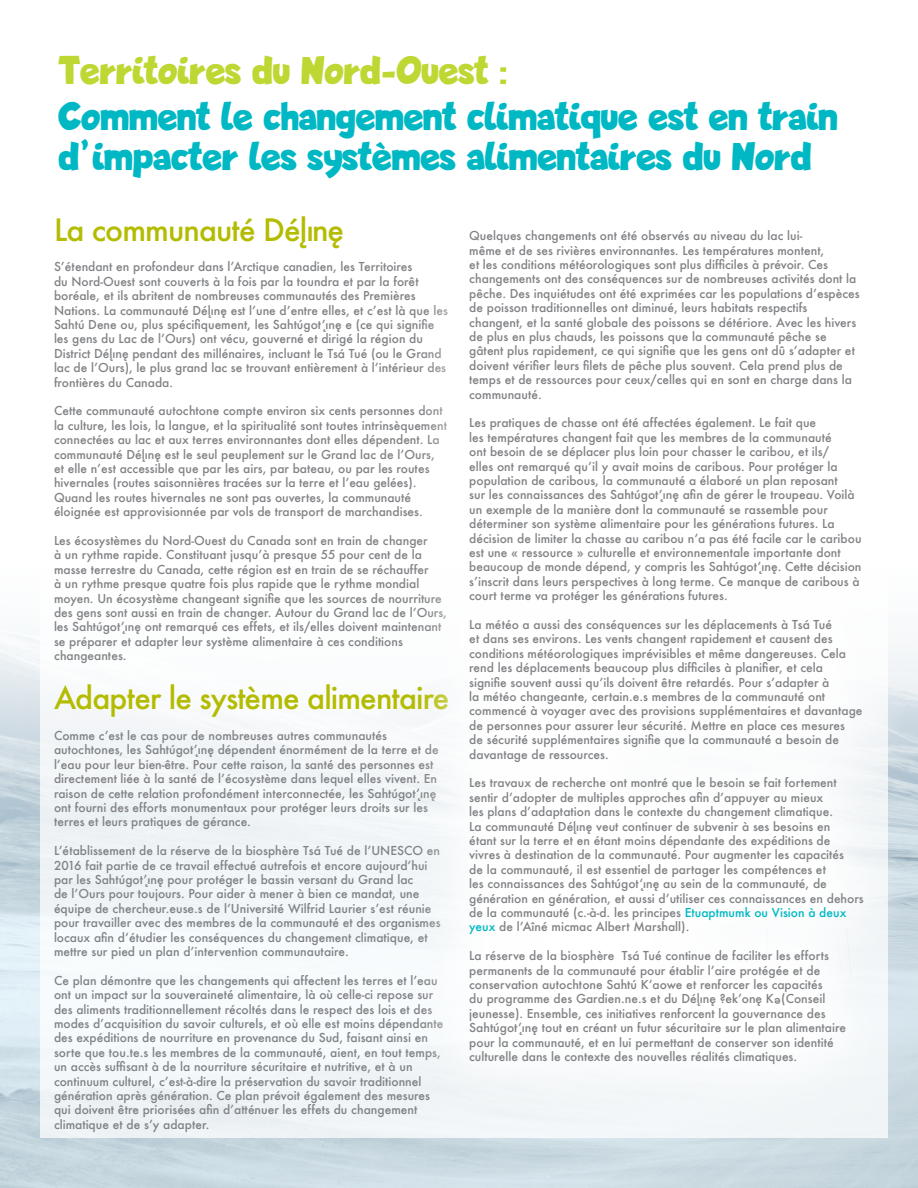
<style>
.page{position:relative;width:918px;height:1188px;background:#fff}
.page>*{position:absolute;margin:0;border:0;box-sizing:border-box;transform-origin:0 0}
.t1{font:700 40.05px/40px "Lapsus Pro";letter-spacing:.02em;color:#00b8c4}
.t2{font:700 40.05px "Lapsus Pro";letter-spacing:.02em;color:#bed733}
.t3{font:500 30px "Futura";letter-spacing:-.03em;color:#b3bc00}
.t4{font:500 12px/14.4px "Futura";color:#808285}
.s1{color:#00b8c4}
</style>
<div class="page">
<div style="left:459px;top:202px;width:429px;height:936px;background:#f2f6f8"></div>
<div style="left:40px;top:202px;width:419px;height:936px;background:linear-gradient(to right,#fafcfd,#f7f9fb)"></div>
<div style="left:0;top:554px;width:918px;height:276px;background:#fff"></div>
<div style="left:413px;top:174px;width:505px;height:945px;background:#fff"></div>
<h1 class="t2" style="left:59px;top:48px;width:450px">Territoires du Nord-Ouest :</h1>
<h1 class="t1" style="left:59px;top:96px;width:780px">Comment le changement climatique est en train d’impacter les systèmes alimentaires du Nord</h1>
<h2 class="t3" style="left:54px;top:209px;width:292px">La communauté Délı̨nę</h2>
<p class="t4" style="left:54px;top:260px;width:395px">S’étendant en profondeur dans l’Arctique canadien, les Territoires<br>du Nord-Ouest sont couverts à la fois par la toundra et par la forêt boréale, et ils abritent de nombreuses communautés des Premières Nations. La communauté Délı̨nę est l’une d’entre elles, et c’est là que les Sahtú Dene ou, plus spécifiquement, les Sahtúgot’ı̨nę e (ce qui signifie les gens du Lac de l’Ours) ont vécu, gouverné et dirigé la région du District Délı̨nę pendant des millénaires, incluant le Tsá Tué (ou le Grand lac de l’Ours), le plus grand lac se trouvant entièrement à l’intérieur des frontières du Canada.</p>
<p class="t4" style="left:54px;top:404px;width:394px">Cette communauté autochtone compte environ six cents personnes dont la culture, les lois, la langue, et la spiritualité sont toutes intrinsèquement connectées au lac et aux terres environnantes dont elles dépendent. La communauté Délı̨nę est le seul peuplement sur le Grand lac de l’Ours, et elle n’est accessible que par les airs, par bateau, ou par les routes hivernales (routes saisonnières tracées sur la terre et l’eau gelées).<br>Quand les routes hivernales ne sont pas ouvertes, la communauté éloignée est approvisionnée par vols de transport de marchandises.</p>
<p class="t4" style="left:54px;top:533px;width:395px">Les écosystèmes du Nord-Ouest du Canada sont en train de changer<br>à un rythme rapide. Constituant jusqu’à presque 55 pour cent de la masse terrestre du Canada, cette région est en train de se réchauffer<br>à un rythme presque quatre fois plus rapide que le rythme mondial moyen. Un écosystème changeant signifie que les sources de nourriture des gens sont aussi en train de changer. Autour du Grand lac de l’Ours, les Sahtúgot’ı̨nę ont remarqué ces effets, et ils/elles doivent maintenant se préparer et adapter leur système alimentaire à ces conditions changeantes.</p>
<h2 class="t3" style="left:54px;top:678px;width:397px">Adapter le système alimentaire</h2>
<p class="t4" style="left:54px;top:728px;width:386px">Comme c’est le cas pour de nombreuses autres communautés autochtones, les Sahtúgot’ı̨nę dépendent énormément de la terre et de l’eau pour leur bien-être. Pour cette raison, la santé des personnes est directement liée à la santé de l’écosystème dans lequel elles vivent. En raison de cette relation profondément interconnectée, les Sahtúgot’ı̨nę ont fourni des efforts monumentaux pour protéger leurs droits sur les terres et leurs pratiques de gérance.</p>
<p class="t4" style="left:54px;top:843px;width:388px">L’établissement de la réserve de la biosphère Tsá Tué de l’UNESCO en 2016 fait partie de ce travail effectué autrefois et encore aujourd’hui par les Sahtúgot’ı̨nę pour protéger le bassin versant du Grand lac<br>de l’Ours pour toujours. Pour aider à mener à bien ce mandat, une équipe de chercheur.euse.s de l’Université Wilfrid Laurier s’est réunie pour travailler avec des membres de la communauté et des organismes locaux afin d’étudier les conséquences du changement climatique, et mettre sur pied un plan d’intervention communautaire.</p>
<p class="t4" style="left:54px;top:973px;width:391px">Ce plan démontre que les changements qui affectent les terres et l’eau ont un impact sur la souveraineté alimentaire, là où celle-ci repose sur des aliments traditionnellement récoltés dans le respect des lois et des modes d’acquisition du savoir culturels, et où elle est moins dépendante des expéditions de nourriture en provenance du Sud, faisant ainsi en sorte que tou.te.s les membres de la communauté, aient, en tout temps, un accès suffisant à de la nourriture sécuritaire et nutritive, et à un continuum culturel, c’est-à-dire la préservation du savoir traditionnel génération après génération. Ce plan prévoit également des mesures qui doivent être priorisées afin d’atténuer les effets du changement climatique et de s’y adapter.</p>
<p class="t4" style="left:469px;top:228px;width:392px">Quelques changements ont été observés au niveau du lac lui-<br>même et de ses rivières environnantes. Les températures montent,<br>et les conditions météorologiques sont plus difficiles à prévoir. Ces changements ont des conséquences sur de nombreuses activités dont la pêche. Des inquiétudes ont été exprimées car les populations d’espèces de poisson traditionnelles ont diminué, leurs habitats respectifs changent, et la santé globale des poissons se détériore. Avec les hivers de plus en plus chauds, les poissons que la communauté pêche se gâtent plus rapidement, ce qui signifie que les gens ont dû s’adapter et doivent vérifier leurs filets de pêche plus souvent. Cela prend plus de temps et de ressources pour ceux/celles qui en sont en charge dans la communauté.</p>
<p class="t4" style="left:469px;top:416px;width:394px">Les pratiques de chasse ont été affectées également. Le fait que<br>les températures changent fait que les membres de la communauté<br>ont besoin de se déplacer plus loin pour chasser le caribou, et ils/<br>elles ont remarqué qu’il y avait moins de caribous. Pour protéger la population de caribous, la communauté a élaboré un plan reposant<br>sur les connaissances des Sahtúgot’ı̨nę afin de gérer le troupeau. Voilà un exemple de la manière dont la communauté se rassemble pour déterminer son système alimentaire pour les générations futures. La décision de limiter la chasse au caribou n’a pas été facile car le caribou est une « ressource » culturelle et environnementale importante dont beaucoup de monde dépend, y compris les Sahtúgot’ı̨nę. Cette décision s’inscrit dans leurs perspectives à long terme. Ce manque de caribous à court terme va protéger les générations futures.</p>
<p class="t4" style="left:469px;top:617px;width:395px">La météo a aussi des conséquences sur les déplacements à Tsá Tué<br>et dans ses environs. Les vents changent rapidement et causent des conditions météorologiques imprévisibles et même dangereuses. Cela rend les déplacements beaucoup plus difficiles à planifier, et cela signifie souvent aussi qu’ils doivent être retardés. Pour s’adapter à<br>la météo changeante, certain.e.s membres de la communauté ont commencé à voyager avec des provisions supplémentaires et davantage de personnes pour assurer leur sécurité. Mettre en place ces mesures<br>de sécurité supplémentaires signifie que la communauté a besoin de davantage de ressources.</p>
<p class="t4" style="left:469px;top:776px;width:396px">Les travaux de recherche ont montré que le besoin se fait fortement sentir d’adopter de multiples approches afin d’appuyer au mieux<br>les plans d’adaptation dans le contexte du changement climatique.<br>La communauté Délı̨nę veut continuer de subvenir à ses besoins en<br>étant sur la terre et en étant moins dépendante des expéditions de vivres à destination de la communauté. Pour augmenter les capacités<br>de la communauté, il est essentiel de partager les compétences et<br>les connaissances des Sahtúgot’ı̨nę au sein de la communauté, de génération en génération, et aussi d’utiliser ces connaissances en dehors de la communauté (c.-à-d. les principes <span class="s1">Etuaptmumk ou Vision à deux yeux</span> de l’Aîné micmac Albert Marshall).</p>
<p class="t4" style="left:469px;top:948px;width:378px">La réserve de la biosphère Tsá Tué continue de faciliter les efforts permanents de la communauté pour établir l’aire protégée et de conservation autochtone Sahtú K’aowe et renforcer les capacités<br>du programme des Gardien.ne.s et du Délı̨nę ?ek’onę K (Conseil jeunesse). Ensemble, ces initiatives renforcent la gouvernance des Sahtúgot’ı̨nę tout en créant un futur sécuritaire sur le plan alimentaire pour la communauté, et en lui permettant de conserver son identité culturelle dans le contexte des nouvelles réalités climatiques.</p>
<p class="t4" style="left:781px;top:1010px;width:8px;rotate:-180deg">e</p>
</div>
